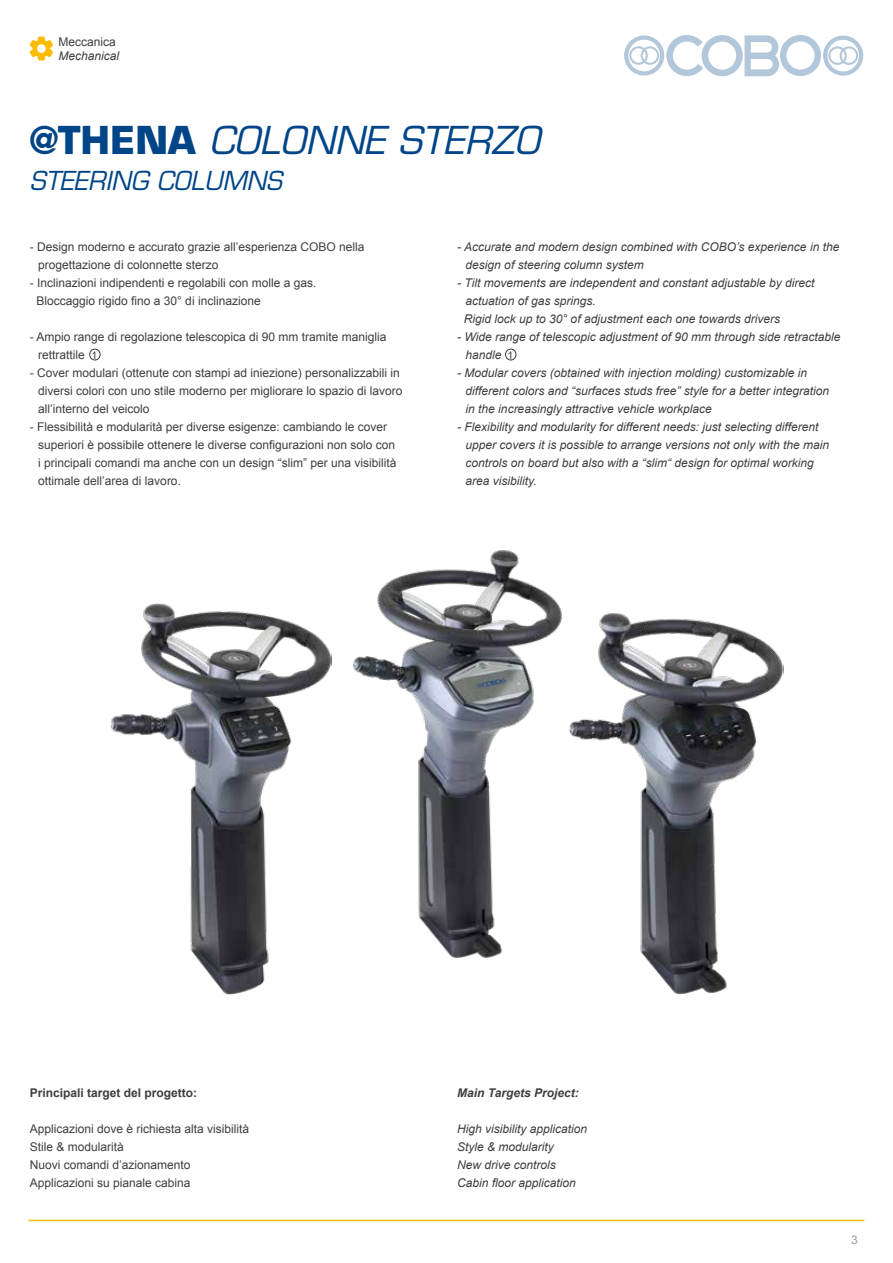
<style>
.page{position:relative;width:893px;height:1263px;background:#fff}
.page>*{position:absolute;margin:0;border:0;box-sizing:border-box;transform-origin:0 0}
.t1{font:italic 37.5px "Eurostile LT Std";color:#004588}
.t2{font:italic 25.5px "Eurostile LT Std";color:#004588}
.t3{font:italic 12px/18px "Arial";color:#3e3d40}
.t4{font:12px/18px "Arial";color:#3e3d40}
.t5{font:700 12px "Arial";color:#3e3d40}
.t6{font:italic 700 12px "Arial";color:#3e3d40}
.t7{font:12px "Arial";color:#9c9e9f}
.t8{font:10.5px "Arial";color:#3e3d40}
.s1{font-weight:700;font-style:normal}
</style>
<div class="page">
<img style="left:570px;top:613px;width:214px;height:382px">
<img style="left:110px;top:603px;width:222px;height:392px">
<img style="left:353px;top:550px;width:209px;height:408px">
<div style="left:505px;top:349px;width:11px;height:11px;border:1px solid #3e3d40;border-radius:50%"></div>
<div style="left:89px;top:349px;width:11px;height:11px;border:1px solid #3e3d40;border-radius:50%"></div>
<hr style="left:29px;top:1220px;width:835px;height:1px;background:#fabb00">
<svg style="left:624px;top:35px;width:239px;height:41px"></svg>
<svg style="left:30px;top:37px;width:23px;height:24px"></svg>
<p class="t4" style="left:58px;top:33px;width:59px">Meccanica</p>
<p class="t3" style="left:58px;top:47px;width:62px">Mechanical</p>
<h1 class="t1" style="left:30px;top:118px;width:511px"><span class="s1">@THENA</span> COLONNE STERZO</h1>
<h2 class="t2" style="left:30px;top:166px;width:254px">STEERING COLUMNS</h2>
<p class="t4" style="left:38px;top:238px;width:328px;text-indent:-9px">- Design moderno e accurato grazie all’esperienza COBO nella progettazione di colonnette sterzo</p>
<p class="t4" style="left:36px;top:274px;width:282px;text-indent:-7px">- Inclinazioni indipendenti e regolabili con molle a gas.<br>Bloccaggio rigido fino a 30° di inclinazione</p>
<p class="t4" style="left:38px;top:328px;width:350px;text-indent:-9px">- Ampio range di regolazione telescopica di 90 mm tramite maniglia rettrattile</p>
<p class="t4" style="left:38px;top:364px;width:366px;text-indent:-9px">- Cover modulari (ottenute con stampi ad iniezione) personalizzabili in diversi colori con uno stile moderno per migliorare lo spazio di lavoro all’interno del veicolo</p>
<p class="t4" style="left:38px;top:418px;width:360px;text-indent:-9px">- Flessibilità e modularità per diverse esigenze: cambiando le cover superiori è possibile ottenere le diverse configurazioni non solo con i principali comandi ma anche con un design “slim” per una visibilità ottimale dell’area di lavoro.</p>
<p class="t3" style="left:466px;top:238px;width:375px;text-indent:-9px">- Accurate and modern design combined with COBO’s experience in the design of steering column system</p>
<p class="t3" style="left:464px;top:274px;width:352px;text-indent:-7px">- Tilt movements are independent and constant adjustable by direct actuation of gas springs.<br>Rigid lock up to 30° of adjustment each one towards drivers</p>
<p class="t3" style="left:466px;top:328px;width:376px;text-indent:-9px">- Wide range of telescopic adjustment of 90 mm through side retractable handle</p>
<p class="t3" style="left:466px;top:364px;width:365px;text-indent:-9px">- Modular covers (obtained with injection molding) customizable in different colors and “surfaces studs free” style for a better integration in the increasingly attractive vehicle workplace</p>
<p class="t3" style="left:466px;top:418px;width:365px;text-indent:-9px">- Flexibility and modularity for different needs: just selecting different upper covers it is possible to arrange versions not only with the main controls on board but also with a “slim“ design for optimal working area visibility.</p>
<p class="t8" style="left:92px;top:348px;width:7px">1</p>
<p class="t8" style="left:507px;top:348px;width:7px">1</p>
<p class="t5" style="left:30px;top:1085px;width:169px">Principali target del progetto:</p>
<p class="t4" style="left:30px;top:1120px;width:221px">Applicazioni dove è richiesta alta visibilità<br>Stile &amp; modularità<br>Nuovi comandi d’azionamento<br>Applicazioni su pianale cabina</p>
<p class="t6" style="left:457px;top:1085px;width:123px">Main Targets Project:</p>
<p class="t3" style="left:457px;top:1120px;width:132px">High visibility application<br>Style &amp; modularity<br>New drive controls<br>Cabin floor application</p>
<p class="t7" style="left:851px;top:1232px;width:8px">3</p>
</div>
